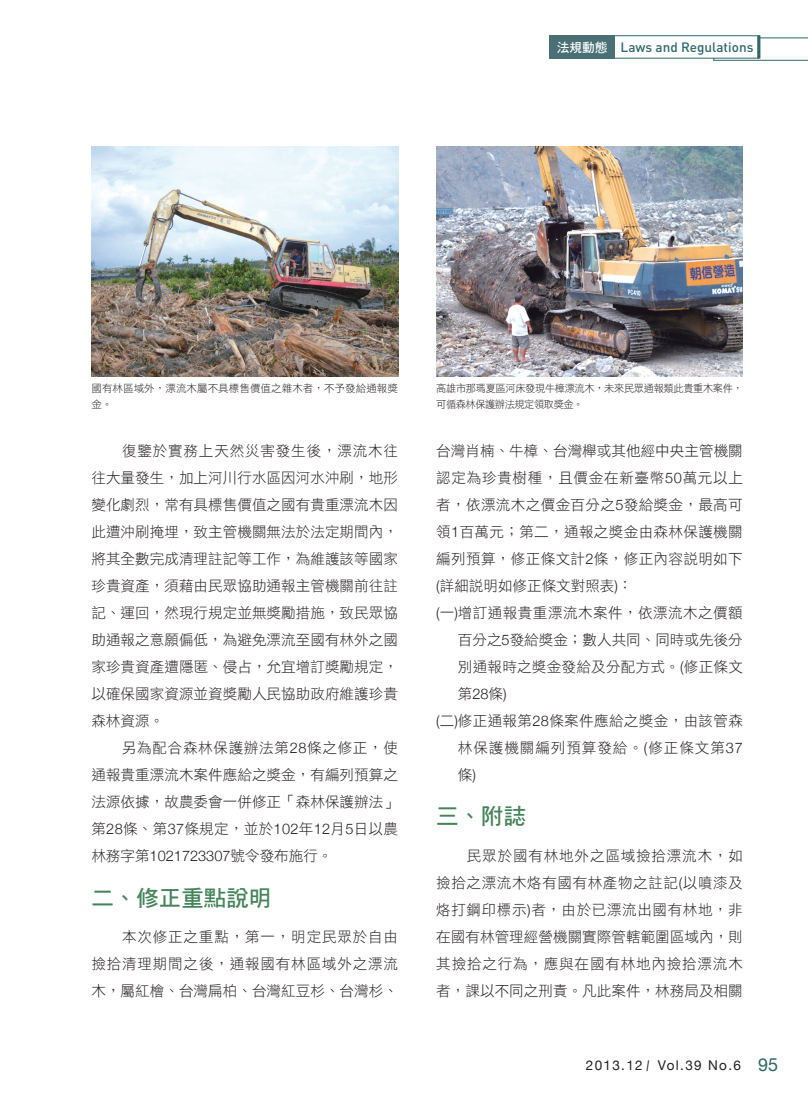
<style>
.page{position:relative;width:808px;height:1106px;background:#fff}
.page>*{position:absolute;margin:0;border:0;box-sizing:border-box;transform-origin:0 0}
.中標{font:22.5px "DF Hei Std W7";color:#45845a}
.內文{font:14.7px/27px "DF Hei Std W3";letter-spacing:.02em;color:#231f20;text-align:justify}
.t1{font:13.5px "Helvetica Neue";letter-spacing:.1em;color:#231f20}
.t2{font:500 13.5px "DIN";color:#30676c}
.t3{font:12.75px "DF Hei Std W7";color:#fff}
.圖說{font:10.5px/15.8px "DF Hei Std W3";letter-spacing:-.03em;color:#231f20}
.圖說-2{font:10.5px/15.8px "DF Hei Std W3";letter-spacing:.005em;color:#231f20}
.s1{font-family:"Helvetica Neue";font-weight:300}
.s2{font-size:18px;color:#30676c}
</style>
<div class="page">
<svg style="left:713px;top:38px;width:95px;height:23px"></svg>
<div style="left:613px;top:35px;width:146px;height:23px;background:#fff;border:1px solid #30676c"></div>
<div style="left:549px;top:35px;width:66px;height:23px;background:#487075"></div>
<hr style="left:757px;top:35px;width:3px;height:23px;background:#30676c">
<img style="left:91px;top:147px;width:307px;height:229px">
<img style="left:436px;top:147px;width:307px;height:229px">
<p class="t3" style="left:557px;top:40px;width:52px">法規動態</p>
<p class="t2" style="left:621px;top:38px;width:134px">Laws and Regulations</p>
<p class="圖說-2" style="left:91px;top:380px;width:308px">國有林區域外，漂流木屬不具標售價值之雜木者，不予發給通報獎金。</p>
<p class="圖說" style="left:436px;top:380px;width:308px">高雄市那瑪夏區河床發現牛樟漂流木，未來民眾通報類此貴重木案件，可循森林保護辦法規定領取獎金。</p>
<p class="內文" style="left:91px;top:437px;width:308px;text-indent:31px">復鑒於實務上天然災害發生後，漂流木往往大量發生，加上河川行水區因河水沖刷，地形變化劇烈，常有具標售價值之國有貴重漂流木因此遭沖刷掩埋，致主管機關無法於法定期間內，將其全數完成清理註記等工作，為維護該等國家珍貴資產，須藉由民眾協助通報主管機關前往註記、運回，然現行規定並無獎勵措施，致民眾協助通報之意願偏低，為避免漂流至國有林外之國家珍貴資產遭隱匿、侵占，允宜增訂獎勵規定，以確保國家資源並資獎勵人民協助政府維護珍貴森林資源。</p>
<p class="內文" style="left:91px;top:734px;width:308px;text-indent:31px">另為配合森林保護辦法第<span class="s1">28</span>條之修正，使通報貴重漂流木案件應給之獎金，有編列預算之法源依據，故農委會一併修正「森林保護辦法」第<span class="s1">28</span>條、第<span class="s1">37</span>條規定，並於<span class="s1">102</span>年<span class="s1">12</span>月<span class="s1">5</span>日以農林務字第<span class="s1">1021723307</span>號令發布施行。</p>
<p class="中標" style="left:91px;top:885px;width:181px">二、修正重點說明</p>
<p class="內文" style="left:91px;top:923px;width:308px;text-indent:31px">本次修正之重點，第一，明定民眾於自由撿拾清理期間之後，通報國有林區域外之漂流木，屬紅檜、台灣扁柏、台灣紅豆杉、台灣杉、</p>
<p class="內文" style="left:436px;top:437px;width:308px">台灣肖楠、牛樟、台灣櫸或其他經中央主管機關認定為珍貴樹種，且價金在新臺幣<span class="s1">50</span>萬元以上者，依漂流木之價金百分之<span class="s1">5</span>發給獎金，最高可領<span class="s1">1</span>百萬元；第二，通報之獎金由森林保護機關編列預算，修正條文計<span class="s1">2</span>條，修正內容說明如下<span class="s1">(</span>詳細說明如修正條文對照表<span class="s1">)</span>：</p>
<p class="內文" style="left:458px;top:599px;width:286px;text-indent:-22px"><span class="s1">(</span>一<span class="s1">)</span>增訂通報貴重漂流木案件，依漂流木之價額百分之<span class="s1">5</span>發給獎金；數人共同、同時或先後分別通報時之獎金發給及分配方式。<span class="s1">(</span>修正條文第<span class="s1">28</span>條<span class="s1">)</span></p>
<p class="內文" style="left:458px;top:707px;width:287px;text-indent:-22px"><span class="s1">(</span>二<span class="s1">)</span>修正通報第<span class="s1">28</span>條案件應給之獎金，由該管森林保護機關編列預算發給。<span class="s1">(</span>修正條文第<span class="s1">37</span>條<span class="s1">)</span></p>
<p class="中標" style="left:436px;top:804px;width:91px">三、附誌</p>
<p class="內文" style="left:436px;top:842px;width:308px;text-indent:31px">民眾於國有林地外之區域撿拾漂流木，如撿拾之漂流木烙有國有林產物之註記<span class="s1">(</span>以噴漆及烙打鋼印標示<span class="s1">)</span>者，由於已漂流出國有林地，非在國有林管理經營機關實際管轄範圍區域內，則其撿拾之行為，應與在國有林地內撿拾漂流木者，課以不同之刑責。凡此案件，林務局及相關</p>
<p class="t1" style="left:586px;top:1057px;width:58px">2013.12</p>
<p class="t1" style="left:658px;top:1057px;width:122px">Vol.39 No.6 <span class="s2">95</span></p>
</div>
